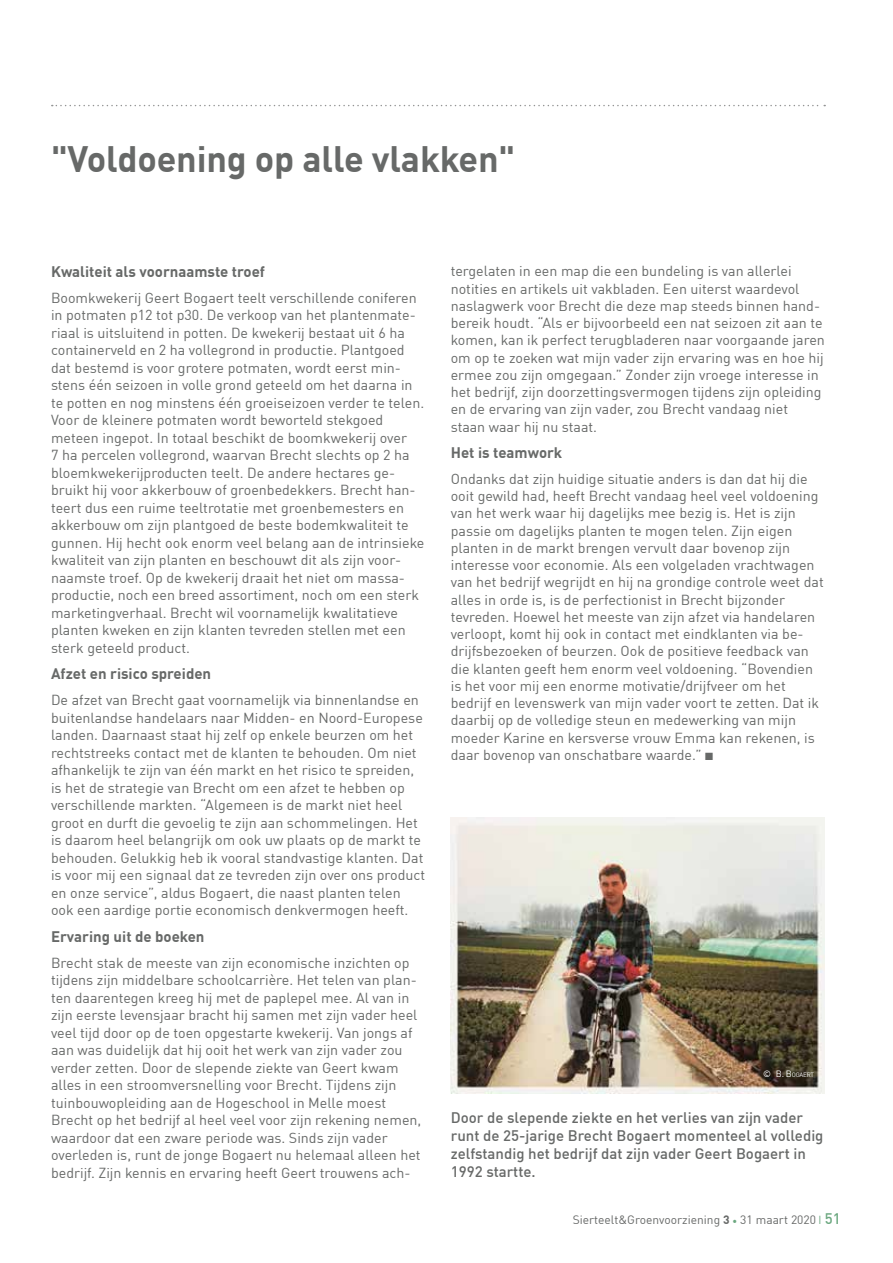
<style>
.page{position:relative;width:893px;height:1263px;background:#fff}
.page>*{position:absolute;margin:0;border:0;box-sizing:border-box;transform-origin:0 0}
.t1{font:700 36px "DIN Offc Pro";letter-spacing:-.005em;color:#676968}
.t2{font:500 15px/18px "DIN Offc Pro";color:#676968}
.t3{font:700 15px "DIN Offc Pro";color:#676968}
.t4{font:14.25px/17.5px "DIN Offc Pro";color:#676968}
.t5{font:12px "DIN Offc Pro";color:#676968}
.t6{font:6.3px "DIN Offc Pro";letter-spacing:-.04em;color:#fff}
.s1{font-size:9px}
.s2{font-weight:700}
.s3{font-family:"Minion Pro";color:#6ca880}
.s4{font-weight:500;font-size:15px;color:#6ca880}
</style>
<div class="page">
<svg style="left:52px;top:105px;width:773px;height:1px"></svg>
<img style="left:451px;top:817px;width:374px;height:277px">
<h1 class="t1" style="left:51px;top:129px;width:466px">"Voldoening op alle vlakken"</h1>
<p class="t3" style="left:51px;top:259px;width:216px">Kwaliteit als voornaamste troef</p>
<p class="t4" style="left:51px;top:287px;width:375px">Boomkwekerij Geert Bogaert teelt verschillende coniferen in potmaten p12 tot p30. De verkoop van het plantenmate&shy;riaal is uitsluitend in potten. De kwekerij bestaat uit 6 ha containerveld en 2 ha vollegrond in productie. Plantgoed dat bestemd is voor grotere potmaten, wordt eerst min&shy;stens één seizoen in volle grond geteeld om het daarna in te potten en nog minstens één groeiseizoen verder te telen.<br>Voor de kleinere potmaten wordt beworteld stekgoed meteen ingepot. In totaal beschikt de boomkwekerij over<br>7 ha percelen vollegrond, waarvan Brecht slechts op 2 ha bloemkwekerijproducten teelt. De andere hectares ge&shy;bruikt hij voor akkerbouw of groenbedekkers. Brecht han&shy;teert dus een ruime teeltrotatie met groenbemesters en akkerbouw om zijn plantgoed de beste bodemkwaliteit te gunnen. Hij hecht ook enorm veel belang aan de intrinsieke kwaliteit van zijn planten en beschouwt dit als zijn voor&shy;naamste troef. Op de kwekerij draait het niet om massa&shy;productie, noch een breed assortiment, noch om een sterk marketingverhaal. Brecht wil voornamelijk kwalitatieve planten kweken en zijn klanten tevreden stellen met een sterk geteeld product.</p>
<p class="t3" style="left:51px;top:661px;width:162px">Afzet en risico spreiden</p>
<p class="t4" style="left:51px;top:690px;width:376px">De afzet van Brecht gaat voornamelijk via binnenlandse en buitenlandse handelaars naar Midden- en Noord-Europese landen. Daarnaast staat hij zelf op enkele beurzen om het rechtstreeks contact met de klanten te behouden. Om niet afhankelijk te zijn van één markt en het risico te spreiden, is het de strategie van Brecht om een afzet te hebben op verschillende markten. “Algemeen is de markt niet heel groot en durft die gevoelig te zijn aan schommelingen. Het is daarom heel belangrijk om ook uw plaats op de markt te behouden. Gelukkig heb ik vooral standvastige klanten. Dat is voor mij een signaal dat ze tevreden zijn over ons product en onze service”, aldus Bogaert, die naast planten telen ook een aardige portie economisch denkvermogen heeft.</p>
<p class="t3" style="left:51px;top:924px;width:155px">Ervaring uit de boeken</p>
<p class="t4" style="left:51px;top:952px;width:372px">Brecht stak de meeste van zijn economische inzichten op tijdens zijn middelbare schoolcarrière. Het telen van plan&shy;ten daarentegen kreeg hij met de paplepel mee. Al van in zijn eerste levensjaar bracht hij samen met zijn vader heel veel tijd door op de toen opgestarte kwekerij. Van jongs af aan was duidelijk dat hij ooit het werk van zijn vader zou verder zetten. Door de slepende ziekte van Geert kwam alles in een stroomversnelling voor Brecht. Tijdens zijn tuinbouwopleiding aan de Hogeschool in Melle moest Brecht op het bedrijf al heel veel voor zijn rekening nemen, waardoor dat een zware periode was. Sinds zijn vader overleden is, runt de jonge Bogaert nu helemaal alleen het bedrijf. Zijn kennis en ervaring heeft Geert trouwens ach-</p>
<p class="t4" style="left:451px;top:261px;width:376px">tergelaten in een map die een bundeling is van allerlei notities en artikels uit vakbladen. Een uiterst waardevol naslagwerk voor Brecht die deze map steeds binnen hand&shy;bereik houdt. “Als er bijvoorbeeld een nat seizoen zit aan te komen, kan ik perfect terugbladeren naar voorgaande jaren om op te zoeken wat mijn vader zijn ervaring was en hoe hij ermee zou zijn omgegaan.” Zonder zijn vroege interesse in het bedrijf, zijn doorzettingsvermogen tijdens zijn opleiding en de ervaring van zijn vader, zou Brecht vandaag niet staan waar hij nu staat.</p>
<p class="t3" style="left:451px;top:440px;width:113px">Het is teamwork</p>
<p class="t4" style="left:451px;top:469px;width:375px">Ondanks dat zijn huidige situatie anders is dan dat hij die ooit gewild had, heeft Brecht vandaag heel veel voldoening van het werk waar hij dagelijks mee bezig is. Het is zijn passie om dagelijks planten te mogen telen. Zijn eigen planten in de markt brengen vervult daar bovenop zijn interesse voor economie. Als een volgeladen vrachtwagen van het bedrijf wegrijdt en hij na grondige controle weet dat alles in orde is, is de perfectionist in Brecht bijzonder tevreden. Hoewel het meeste van zijn afzet via handelaren verloopt, komt hij ook in contact met eindklanten via be&shy;drijfsbezoeken of beurzen. Ook de positieve feedback van die klanten geeft hem enorm veel voldoening. “Bovendien is het voor mij een enorme motivatie/drijfveer om het bedrijf en levenswerk van mijn vader voort te zetten. Dat ik daarbij op de volledige steun en medewerking van mijn moeder Karine en kersverse vrouw Emma kan rekenen, is daar bovenop van onschatbare waarde.” ■</p>
<p class="t6" style="left:763px;top:1069px;width:53px"><span class="s1">© B. B</span>OGAERT</p>
<p class="t2" style="left:451px;top:1107px;width:374px">Door de slepende ziekte en het verlies van zijn vader runt de 25-jarige Brecht Bogaert momenteel al volledig zelfstandig het bedrijf dat zijn vader Geert Bogaert in 1992 startte.</p>
<p class="t5" style="left:573px;top:1210px;width:270px">Sierteelt&amp;Groenvoorziening <span class="s2">3</span> <span class="s3">•</span> 31 maart 2020 <span class="s4">51</span></p>
</div>
